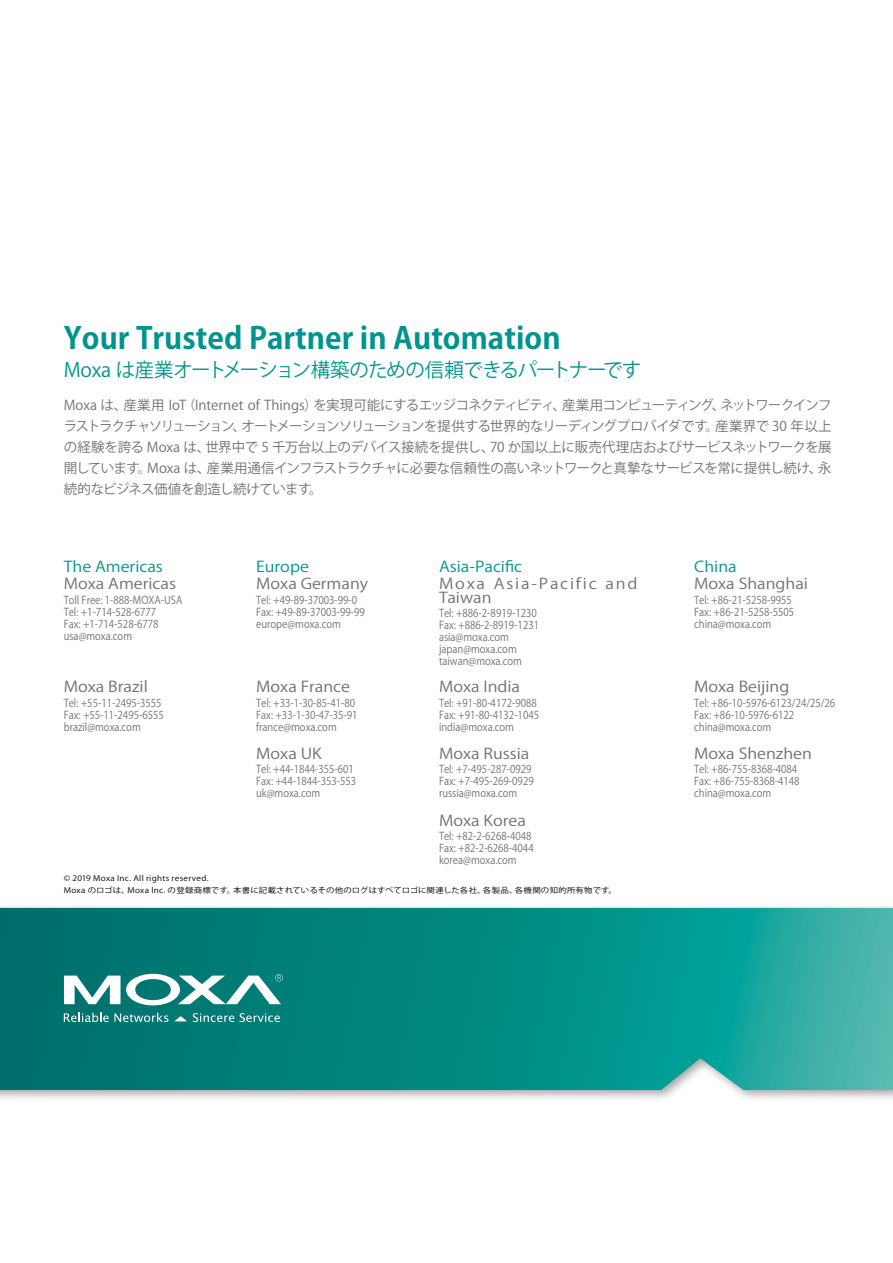
<style>
.page{position:relative;width:893px;height:1263px;background:#fff}
.page>*{position:absolute;margin:0;border:0;box-sizing:border-box;transform-origin:0 0}
.t1{font:700 30px "Koz Go Pro";color:#00948e}
.t2{font:19.5px "Koz Go Pro";letter-spacing:-.055em;color:#00948e}
.t3{font:14.85px "Koz Go Pro";color:#727171;scale:1.11 1}
.t4{font:14.85px "Koz Go Pro";color:#00948e;scale:1.11 1}
.t5{font:14.85px/13.5px "Koz Go Pro";letter-spacing:.11em;color:#727171;scale:1.11 1}
.t6{font:13.5px/21px "Koz Go Pro";letter-spacing:-.04em;color:#727171;text-align:justify}
.t7{font:10.8px/12px "Koz Go Pro";color:#727171;scale:.9 1}
.t8{font:7.65px/12px "Koz Go Pro";letter-spacing:.03em;color:#000;scale:1.11 1}
</style>
<div class="page">
<div style="left:0;top:902px;width:893px;height:201px;background:#000;opacity:.35"></div>
<svg style="left:0;top:908px;width:893px;height:182px;background:#0b8d86"></svg>
<svg style="left:64px;top:974px;width:219px;height:31px"></svg>
<svg style="left:64px;top:1013px;width:104px;height:9px"></svg>
<svg style="left:193px;top:1013px;width:41px;height:9px"></svg>
<svg style="left:240px;top:1013px;width:40px;height:9px"></svg>
<svg style="left:174px;top:1016px;width:13px;height:5px"></svg>
<h1 class="t1" style="left:64px;top:319px;width:498px">Your Trusted Partner in Automation</h1>
<h2 class="t2" style="left:64px;top:358px;width:579px">Moxa は産業オートメーション構築のための信頼できるパートナーです</h2>
<p class="t6" style="left:64px;top:395px;width:769px">Moxa は、産業用 IoT（Internet of Things）を実現可能にするエッジコネクティビティ、産業用コンピューティング、ネットワークインフラストラクチャソリューション、オートメーションソリューションを提供する世界的なリーディングプロバイダです。産業界で 30 年以上の経験を誇る Moxa は、世界中で 5 千万台以上のデバイス接続を提供し、70 か国以上に販売代理店およびサービスネットワークを展開しています。Moxa は、産業用通信インフラストラクチャに必要な信頼性の高いネットワークと真摯なサービスを常に提供し続け、永続的なビジネス価値を創造し続けています。</p>
<h3 class="t4" style="left:64px;top:556px;width:91px">The Americas</h3>
<h3 class="t3" style="left:64px;top:574px;width:103px">Moxa Americas</h3>
<p class="t7" style="left:64px;top:594px;width:133px">Toll Free: 1-888-MOXA-USA<br>Tel: +1-714-528-6777<br>Fax: +1-714-528-6778 usa@moxa.com</p>
<h3 class="t3" style="left:64px;top:677px;width:77px">Moxa Brazil</h3>
<p class="t7" style="left:64px;top:697px;width:113px">Tel: +55-11-2495-3555<br>Fax: +55-11-2495-6555 brazil@moxa.com</p>
<h3 class="t4" style="left:256px;top:556px;width:49px">Europe</h3>
<h3 class="t3" style="left:256px;top:574px;width:102px">Moxa Germany</h3>
<p class="t7" style="left:256px;top:594px;width:122px">Tel: +49-89-37003-99-0<br>Fax: +49-89-37003-99-99 europe@moxa.com</p>
<h3 class="t3" style="left:256px;top:677px;width:86px">Moxa France</h3>
<p class="t7" style="left:256px;top:697px;width:114px">Tel: +33-1-30-85-41-80<br>Fax: +33-1-30-47-35-91 france@moxa.com</p>
<h3 class="t3" style="left:256px;top:744px;width:60px">Moxa UK</h3>
<p class="t7" style="left:256px;top:764px;width:113px">Tel: +44-1844-355-601<br>Fax: +44-1844-353-553 uk@moxa.com</p>
<h3 class="t4" style="left:439px;top:556px;width:76px">Asia-Pacific</h3>
<h3 class="t5" style="left:439px;top:578px;width:180px">Moxa Asia-Pacific and<br>Taiwan</h3>
<p class="t7" style="left:439px;top:607px;width:113px">Tel: +886-2-8919-1230<br>Fax: +886-2-8919-1231 asia@moxa.com japan@moxa.com taiwan@moxa.com</p>
<h3 class="t3" style="left:439px;top:677px;width:75px">Moxa India</h3>
<p class="t7" style="left:439px;top:697px;width:113px">Tel: +91-80-4172-9088<br>Fax: +91-80-4132-1045 india@moxa.com</p>
<h3 class="t3" style="left:439px;top:744px;width:83px">Moxa Russia</h3>
<p class="t7" style="left:439px;top:764px;width:107px">Tel: +7-495-287-0929<br>Fax: +7-495-269-0929 russia@moxa.com</p>
<h3 class="t3" style="left:439px;top:810px;width:80px">Moxa Korea</h3>
<p class="t7" style="left:439px;top:830px;width:107px">Tel: +82-2-6268-4048<br>Fax: +82-2-6268-4044 korea@moxa.com</p>
<p class="t8" style="left:64px;top:872px;width:500px">© 2019 Moxa Inc. All rights reserved.<br>Moxa のロゴは、Moxa lnc. の登録商標です。本書に記載されているその他のログはすべてロゴに関連した各社、各製品、各機関の知的所有物です。</p>
<h3 class="t4" style="left:694px;top:556px;width:40px">China</h3>
<h3 class="t3" style="left:694px;top:574px;width:104px">Moxa Shanghai</h3>
<p class="t7" style="left:694px;top:594px;width:113px">Tel: +86-21-5258-9955<br>Fax: +86-21-5258-5505 china@moxa.com</p>
<h3 class="t3" style="left:694px;top:677px;width:87px">Moxa Beijing</h3>
<p class="t7" style="left:694px;top:697px;width:158px">Tel: +86-10-5976-6123/24/25/26<br>Fax: +86-10-5976-6122 china@moxa.com</p>
<h3 class="t3" style="left:694px;top:744px;width:108px">Moxa Shenzhen</h3>
<p class="t7" style="left:694px;top:764px;width:119px">Tel: +86-755-8368-4084<br>Fax: +86-755-8368-4148 china@moxa.com</p>
</div>
